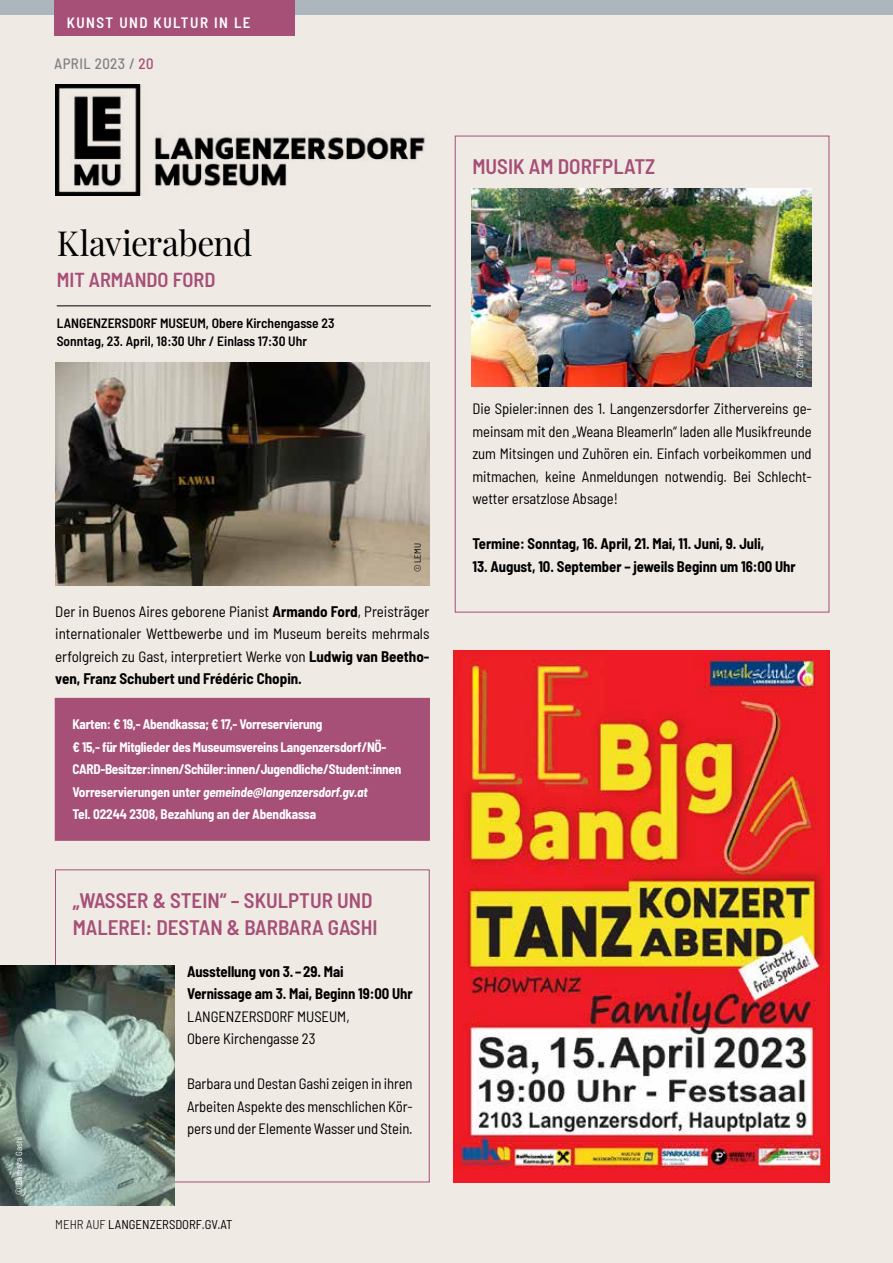
<style>
.page{position:relative;width:893px;height:1263px;background:#f0eae5}
.page>*{position:absolute;margin:0;border:0;box-sizing:border-box;transform-origin:0 0}
.t1{font:34.5px "Playfair Display";letter-spacing:-.015em;color:#000}
.t2{font:600 semi-condensed 21px/27px "Barlow";color:#a64f77}
.t3{font:600 semi-condensed 20.25px "Barlow";color:#a64f77}
.t4{font:semi-condensed 15px/22.5px "Barlow";letter-spacing:-.005em;color:#000;text-align:justify}
.t5{font:700 semi-condensed 15px/22.5px "Barlow";letter-spacing:-.005em;color:#000}
.t6{font:600 semi-condensed 15px "Barlow";letter-spacing:.1em;color:#fff}
.t7{font:500 semi-condensed 15px "Barlow";letter-spacing:.03em;color:#7d8386}
.t8{font:700 semi-condensed 13.5px/22.5px "Barlow";letter-spacing:-.02em;color:#fff}
.t9{font:600 semi-condensed 13.5px/18px "Barlow";color:#000}
.t10{font:semi-condensed 12.75px "Barlow";color:#000}
.t11{font:semi-condensed 9px "Barlow";color:#fff}
.t12{font:semi-condensed 9px "Barlow";color:#000}
.s1{color:#a64f77}
.s2{font-weight:700}
.s3{font-style:italic}
.s4{font-weight:300}
</style>
<div class="page">
<div style="left:0;top:0;width:893px;height:15px;background:#adb6bc"></div>
<div style="left:54px;top:0;width:241px;height:35px;background:#a64f77"></div>
<img style="left:55px;top:84px;width:370px;height:111px">
<hr style="left:57px;top:306px;width:374px;height:1px;background:#000">
<div style="left:55px;top:698px;width:374px;height:142px;background:#a64f77"></div>
<img style="left:0;top:966px;width:174px;height:239px">
<img style="left:454px;top:650px;width:376px;height:532px">
<img style="left:472px;top:189px;width:340px;height:197px">
<img style="left:55px;top:362px;width:374px;height:224px">
<p class="t6" style="left:67px;top:12px;width:185px">KUNST UND KULTUR IN LE</p>
<p class="t7" style="left:54px;top:54px;width:101px">APRIL 2023 / <span class="s1">20</span></p>
<h1 class="t1" style="left:57px;top:216px;width:197px">Klavierabend</h1>
<h3 class="t3" style="left:57px;top:265px;width:160px">MIT ARMANDO FORD</h3>
<p class="t9" style="left:57px;top:313px;width:279px">LANGENZERSDORF MUSEUM, Obere Kirchengasse 23<br>Sonntag, 23. April, 18:30 Uhr / Einlass 17:30 Uhr</p>
<p class="t11" style="left:12px;top:1195px;width:60px;rotate:-90deg">© Barbara Gashi</p>
<p class="t12" style="left:411px;top:572px;width:31px;rotate:-90deg">© LEMU</p>
<p class="t4" style="left:55px;top:599px;width:376px">Der in Buenos Aires geborene Pianist <span class="s2">Armando Ford</span>, Preisträger internationaler Wettbewerbe und im Museum bereits mehrmals erfolgreich zu Gast, interpretiert Werke von <span class="s2">Ludwig van Beetho&shy;ven, Franz Schubert und Frédéric Chopin.</span></p>
<p class="t8" style="left:72px;top:712px;width:330px">Karten: € 19,- Abendkassa; € 17,- Vorreservierung<br>€ 15,- für Mitglieder des Museumsvereins Langenzersdorf/NÖ-CARD-Besitzer:innen/Schüler:innen/Jugendliche/Student:innen Vorreservierungen unter <span class="s3">gemeinde@langenzersdorf.gv.at<br></span>Tel. 02244 2308, Bezahlung an der Abendkassa</p>
<h2 class="t2" style="left:73px;top:885px;width:306px">„WASSER &amp; STEIN“ – SKULPTUR UND<br>MALEREI: DESTAN &amp; BARBARA GASHI</h2>
<p class="t5" style="left:187px;top:959px;width:227px">Ausstellung von 3. –29. Mai<br>Vernissage am 3. Mai, Beginn 19:00 Uhr</p>
<p class="t4" style="left:187px;top:1004px;width:164px">LANGENZERSDORF MUSEUM,<br>Obere Kirchengasse 23</p>
<p class="t4" style="left:187px;top:1071px;width:227px">Barbara und Destan Gashi zeigen in ihren Arbeiten Aspekte des menschlichen Kör&shy;pers und der Elemente Wasser und Stein.</p>
<p class="t10" style="left:55px;top:1215px;width:179px"><span class="s4">MEHR AUF</span> LANGENZERSDORF.GV.AT</p>
<h2 class="t2" style="left:472px;top:152px;width:184px">MUSIK AM DORFPLATZ</h2>
<p class="t11" style="left:793px;top:378px;width:53px;rotate:-90deg">© Zitherverein</p>
<p class="t4" style="left:472px;top:396px;width:341px">Die Spieler:innen des 1. Langenzersdorfer Zithervereins ge&shy;meinsam mit den „Weana Bleamerln“ laden alle Musikfreunde zum Mitsingen und Zuhören ein. Einfach vorbeikommen und mitmachen, keine Anmeldungen notwendig. Bei Schlecht&shy;wetter ersatzlose Absage!</p>
<p class="t5" style="left:472px;top:531px;width:293px">Termine: Sonntag, 16. April, 21. Mai, 11. Juni, 9. Juli,</p>
<p class="t5" style="left:472px;top:554px;width:325px">13. August, 10. September – jeweils Beginn um 16:00 Uhr</p>
</div>
